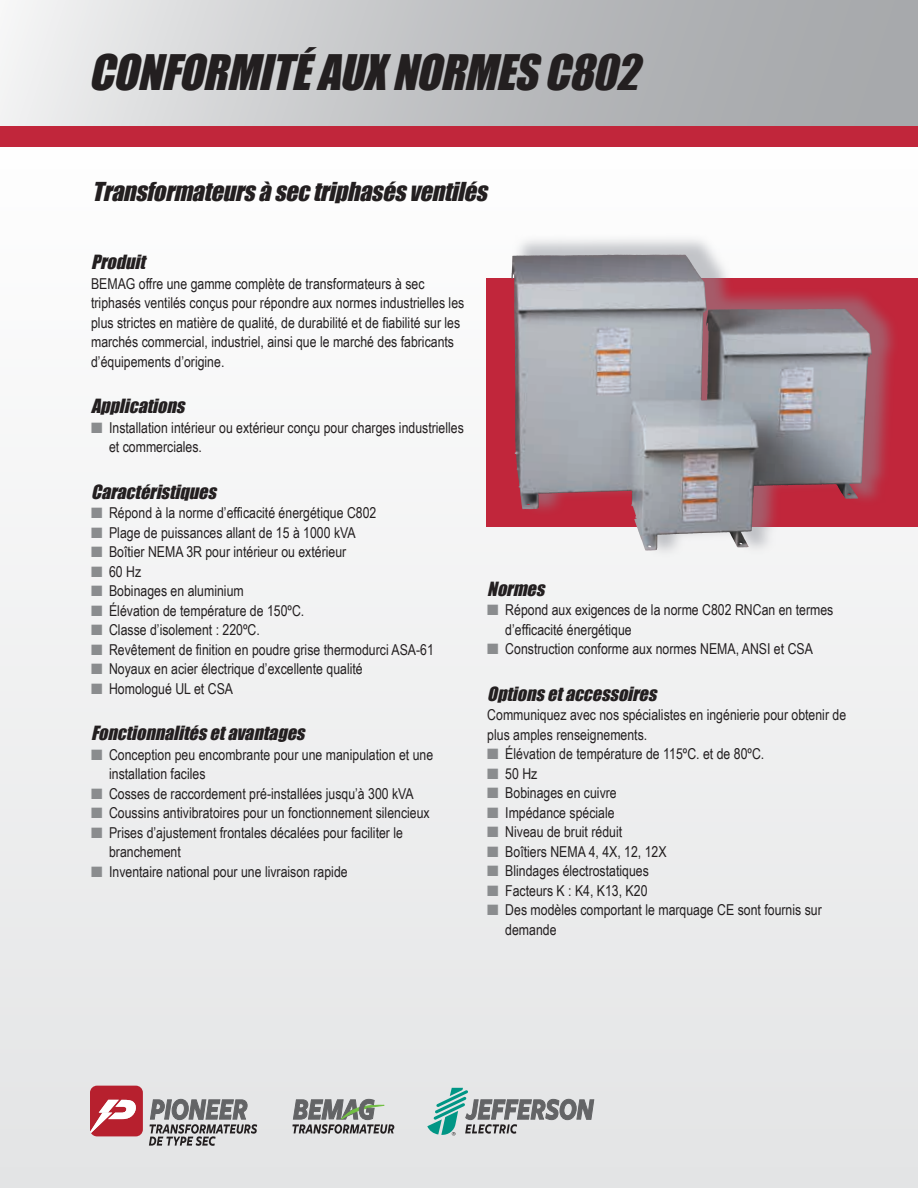
<style>
.page{position:relative;width:918px;height:1188px;background:#fff}
.page>*{position:absolute;margin:0;border:0;box-sizing:border-box;transform-origin:0 0}
.t1{font:italic 45px "Impact";color:#231f20}
.t2{font:italic 24px "Impact";color:#231f20}
.t3{font:italic 18px "Impact";color:#231f20}
.t4{font:15px/19.5px "Arial Narrow";color:#231f20}
.s1{color:#8a8c8e}
</style>
<div class="page">
<div style="left:0;top:0;width:918px;height:136px;background:linear-gradient(to right,#eaebec,#9c9ea1)"></div>
<div style="left:0;top:135px;width:918px;height:1053px;background:linear-gradient(to bottom,#fefefe,#e3e4e5)"></div>
<div style="left:0;top:126px;width:918px;height:21px;background:#c1263b"></div>
<svg style="left:90px;top:1086px;width:53px;height:50px"></svg>
<svg style="left:149px;top:1099px;width:108px;height:47px;background:#a2a2a3"></svg>
<svg style="left:292px;top:1099px;width:102px;height:35px;background:#9c9f9c"></svg>
<svg style="left:427px;top:1088px;width:167px;height:48px;background:#aebcbc"></svg>
<div style="left:487px;top:278px;width:431px;height:248px;background:#c1263b"></div>
<div style="left:511px;top:234px;width:389px;height:324px;background:#8c8f97;opacity:.51"></div>
<img style="left:513px;top:255px;width:140px;height:1px">
<h1 class="t1" style="left:88px;top:37px;width:566px">CONFORMITÉAUXNORMESC802</h1>
<h2 class="t2" style="left:92px;top:173px;width:404px">Transformateursàsectriphasésventilés</h2>
<p class="t3" style="left:91px;top:248px;width:61px">Produit</p>
<p class="t4" style="left:91px;top:273px;width:375px">BEMAG offre une gamme complète de transformateurs à sec triphasés ventilés conçus pour répondre aux normes industrielles les plus strictes en matière de qualité, de durabilité et de fiabilité sur les marchés commercial, industriel, ainsi que le marché des fabricants d’équipements d’origine.</p>
<p class="t3" style="left:91px;top:392px;width:100px">Applications</p>
<p class="t4" style="left:109px;top:417px;width:356px;text-indent:-18px"><span class="s1">■</span> Installation intérieur ou extérieur conçu pour charges industrielles et commerciales.</p>
<p class="t3" style="left:91px;top:478px;width:132px">Caractéristiques</p>
<p class="t4" style="left:91px;top:503px;width:287px"><span class="s1">■</span> Répond à la norme d’efficacité énergétique C802</p>
<p class="t4" style="left:91px;top:522px;width:266px"><span class="s1">■</span> Plage de puissances allant de 15 à 1000 kVA</p>
<p class="t4" style="left:91px;top:542px;width:257px"><span class="s1">■</span> Boîtier NEMA 3R pour intérieur ou extérieur</p>
<p class="t4" style="left:91px;top:561px;width:52px"><span class="s1">■</span> 60 Hz</p>
<p class="t4" style="left:91px;top:581px;width:154px"><span class="s1">■</span> Bobinages en aluminium</p>
<p class="t4" style="left:91px;top:600px;width:215px"><span class="s1">■</span> Élévation de température de 150ºC.</p>
<p class="t4" style="left:91px;top:620px;width:170px"><span class="s1">■</span> Classe d’isolement : 220ºC.</p>
<p class="t4" style="left:91px;top:639px;width:344px"><span class="s1">■</span> Revêtement de finition en poudre grise thermodurci ASA-61</p>
<p class="t4" style="left:91px;top:659px;width:273px"><span class="s1">■</span> Noyaux en acier électrique d’excellente qualité</p>
<p class="t4" style="left:91px;top:678px;width:143px"><span class="s1">■</span> Homologué UL et CSA</p>
<p class="t3" style="left:91px;top:719px;width:220px">Fonctionnalitésetavantages</p>
<p class="t4" style="left:109px;top:744px;width:326px;text-indent:-18px"><span class="s1">■</span> Conception peu encombrante pour une manipulation et une installation faciles</p>
<p class="t4" style="left:91px;top:783px;width:324px"><span class="s1">■</span> Cosses de raccordement pré-installées jusqu’à 300 kVA</p>
<p class="t4" style="left:91px;top:803px;width:340px"><span class="s1">■</span> Coussins antivibratoires pour un fonctionnement silencieux</p>
<p class="t4" style="left:109px;top:822px;width:295px;text-indent:-18px"><span class="s1">■</span> Prises d’ajustement frontales décalées pour faciliter le branchement</p>
<p class="t4" style="left:91px;top:861px;width:258px"><span class="s1">■</span> Inventaire national pour une livraison rapide</p>
<p class="t3" style="left:487px;top:575px;width:64px">Normes</p>
<p class="t4" style="left:505px;top:600px;width:330px;text-indent:-18px"><span class="s1">■</span> Répond aux exigences de la norme C802 RNCan en termes d’efficacité énergétique</p>
<p class="t4" style="left:487px;top:639px;width:327px"><span class="s1">■</span> Construction conforme aux normes NEMA, ANSI et CSA</p>
<p class="t3" style="left:487px;top:680px;width:176px">Optionsetaccessoires</p>
<p class="t4" style="left:487px;top:705px;width:360px">Communiquez avec nos spécialistes en ingénierie pour obtenir de plus amples renseignements.</p>
<p class="t4" style="left:487px;top:744px;width:279px"><span class="s1">■</span> Élévation de température de 115ºC. et de 80ºC.</p>
<p class="t4" style="left:487px;top:763px;width:52px"><span class="s1">■</span> 50 Hz</p>
<p class="t4" style="left:487px;top:783px;width:131px"><span class="s1">■</span> Bobinages en cuivre</p>
<p class="t4" style="left:487px;top:802px;width:129px"><span class="s1">■</span> Impédance spéciale</p>
<p class="t4" style="left:487px;top:822px;width:136px"><span class="s1">■</span> Niveau de bruit réduit</p>
<p class="t4" style="left:487px;top:841px;width:181px"><span class="s1">■</span> Boîtiers NEMA 4, 4X, 12, 12X</p>
<p class="t4" style="left:487px;top:861px;width:163px"><span class="s1">■</span> Blindages électrostatiques</p>
<p class="t4" style="left:487px;top:880px;width:162px"><span class="s1">■</span> Facteurs K : K4, K13, K20</p>
<p class="t4" style="left:505px;top:900px;width:318px;text-indent:-18px"><span class="s1">■</span> Des modèles comportant le marquage CE sont fournis sur demande</p>
</div>
